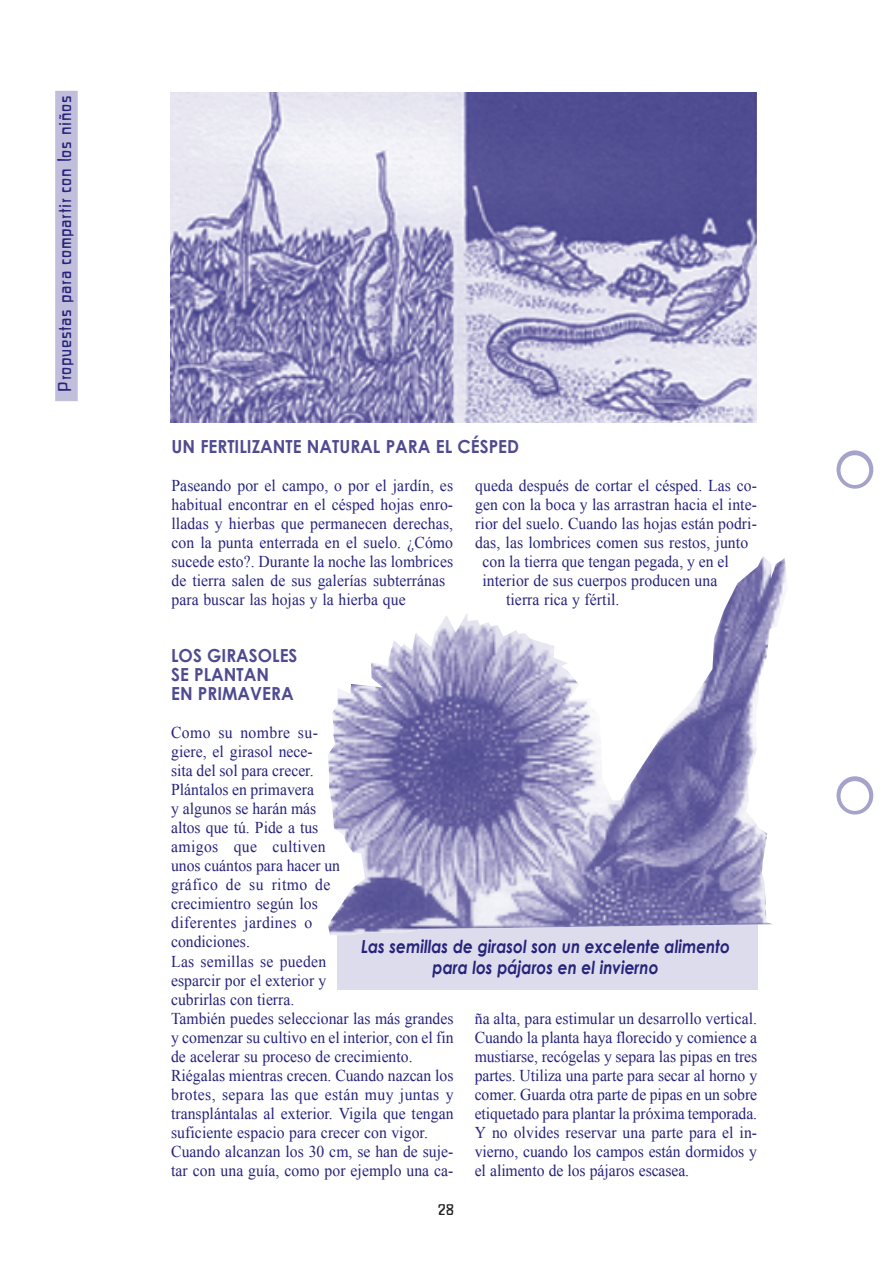
<style>
.page{position:relative;width:893px;height:1263px;background:#fff}
.page>*{position:absolute;margin:0;border:0;box-sizing:border-box;transform-origin:0 0}
.t1{font:italic 700 18px/21px "Century Gothic";color:#26237b;text-align:center;scale:.85 1}
.t2{font:700 18px/19px "Century Gothic";color:#4f4b91;scale:.95 1}
.t3{font:18px "Lil Normal";letter-spacing:.04em;color:#26237b;scale:.95 1}
.t4{font:16.5px/19px "Times New Roman";letter-spacing:.005em;color:#26237b;scale:.95 1}
.t5{font:15px "Lil Normal";color:#231f20}
</style>
<div class="page">
<img style="left:170px;top:92px;width:586px;height:330px">
<div style="left:836px;top:776px;width:37px;height:39px;background:#a6a3ca;border-radius:50%"></div>
<div style="left:840px;top:781px;width:29px;height:30px;background:#fff;border-radius:50%"></div>
<div style="left:836px;top:450px;width:37px;height:39px;background:#a6a3ca;border-radius:50%"></div>
<div style="left:840px;top:455px;width:29px;height:30px;background:#fff;border-radius:50%"></div>
<div style="left:55px;top:91px;width:23px;height:310px;background:#c0beda"></div>
<div style="left:337px;top:923px;width:420px;height:67px;background:#dddcec"></div>
<img style="left:328px;top:556px;width:458px;height:379px">
<p class="t3" style="left:58px;top:392px;width:313px;rotate:-90deg">Propuestas para compartir con los niños</p>
<p class="t2" style="left:171px;top:437px;width:367px">UN FERTILIZANTE NATURAL PARA EL CÉSPED</p>
<p class="t4" style="left:171px;top:476px;width:298px">Paseando por el campo, o por el jardín, es habitual encontrar en el césped hojas enro&shy;lladas y hierbas que permanecen derechas, con la punta enterrada en el suelo. ¿Cómo sucede esto?. Durante la noche las lombrices de tierra salen de sus galerías subterránas para buscar las hojas y la hierba que</p>
<p class="t4" style="left:475px;top:476px;width:298px">queda después de cortar el césped. Las co-</p>
<p class="t4" style="left:475px;top:495px;width:298px">gen con la boca y las arrastran hacia el inte-</p>
<p class="t4" style="left:475px;top:514px;width:298px">rior del suelo. Cuando las hojas están podri-</p>
<p class="t4" style="left:475px;top:533px;width:289px">das, las lombrices comen sus restos, junto</p>
<p class="t4" style="left:482px;top:552px;width:261px">con la tierra que tengan pegada, y en el</p>
<p class="t4" style="left:482px;top:571px;width:249px">interior de sus cuerpos producen una</p>
<p class="t4" style="left:506px;top:590px;width:121px">tierra rica y fértil.</p>
<p class="t2" style="left:171px;top:646px;width:134px">LOS GIRASOLES<br>SE PLANTAN<br>EN PRIMAVERA</p>
<p class="t4" style="left:171px;top:723px;width:299px">Como su nombre su-<br>giere, el girasol nece-<br>sita del sol para crecer.<br>Plántalos en primavera<br>y algunos se harán más<br>altos que tú. Pide a tus<br>amigos que cultiven<br>unos cuántos para hacer un<br>gráfico de su ritmo de<br>crecimientro según los<br>diferentes jardines o<br>condiciones.<br>Las semillas se pueden<br>esparcir por el exterior y<br>cubrirlas con tierra.<br>También puedes seleccionar las más grandes y comenzar su cultivo en el interior, con el fin de acelerar su proceso de crecimiento.<br>Riégalas mientras crecen. Cuando nazcan los brotes, separa las que están muy juntas y transplántalas al exterior. Vigila que tengan suficiente espacio para crecer con vigor.<br>Cuando alcanzan los 30 cm, se han de suje&shy;tar con una guía, como por ejemplo una ca-</p>
<p class="t1" style="left:361px;top:935px;width:435px">Las semillas de girasol son un excelente alimento para los pájaros en el invierno</p>
<p class="t4" style="left:475px;top:1008px;width:299px;text-align:justify">ña alta, para estimular un desarrollo vertical.<br>Cuando la planta haya florecido y comience a mustiarse, recógelas y separa las pipas en tres partes. Utiliza una parte para secar al horno y comer. Guarda otra parte de pipas en un sobre etiquetado para plantar la próxima temporada.<br>Y no olvides reservar una parte para el in&shy;vierno, cuando los campos están dormidos y el alimento de los pájaros escasea.</p>
<p class="t5" style="left:438px;top:1204px;width:18px">28</p>
</div>
